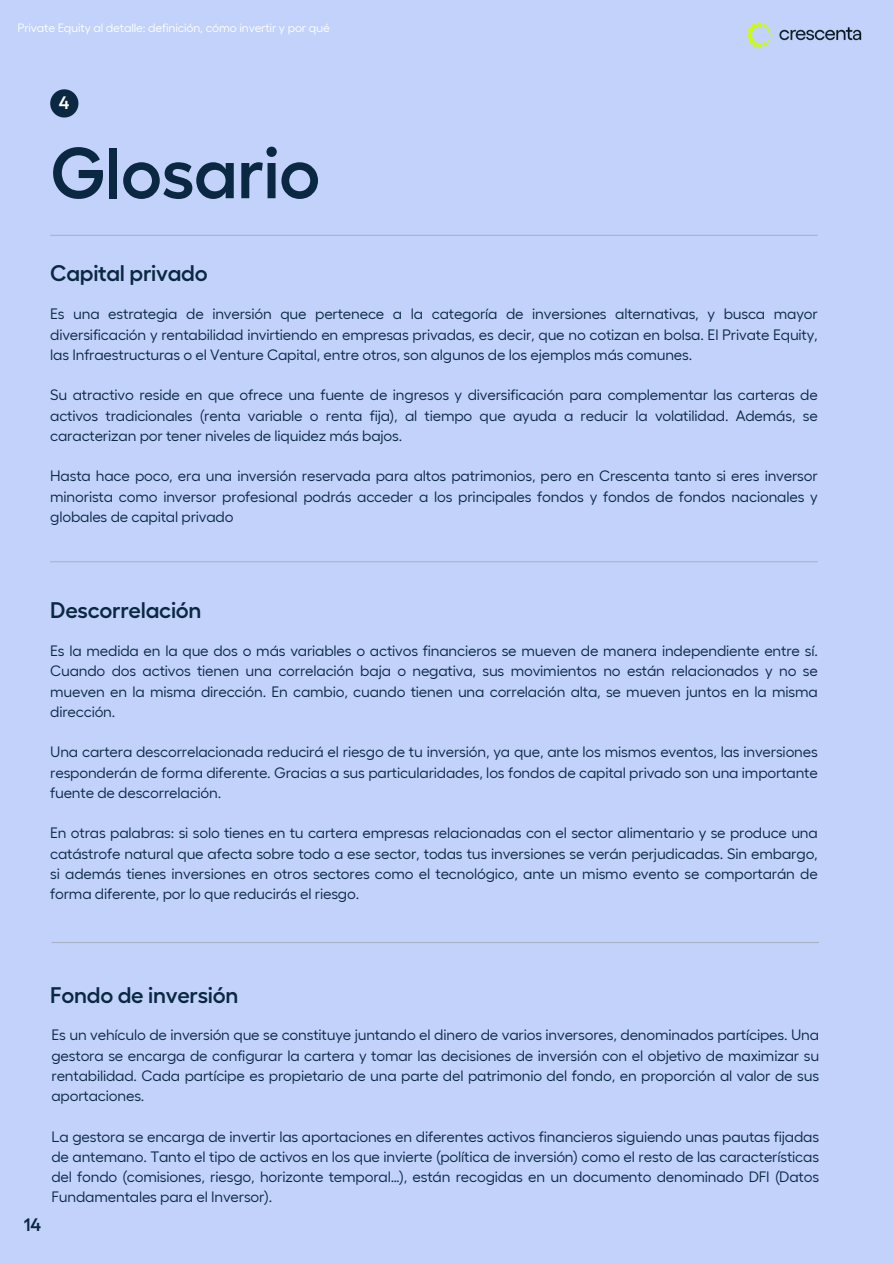
<style>
.page{position:relative;width:894px;height:1264px;background:#fff}
.page>*{position:absolute;margin:0;border:0;box-sizing:border-box;transform-origin:0 0}
.t1{font:600 72px "Fellix";letter-spacing:-.01em;color:#0a2842}
.t2{font:600 22.5px "Fellix";letter-spacing:-.01em;color:#0a2842}
.t3{font:600 18px "Fellix";color:#0a2842}
.t4{font:600 18px "Fellix";color:#fff}
.t5{font:15px/20.2px "Fellix";letter-spacing:-.01em;color:#0a2842;text-align:justify}
.t6{font:12px "Fellix";letter-spacing:-.01em;color:#fff}
</style>
<div class="page">
<div style="left:0;top:0;width:893px;height:1263px;background:#c2d2fb"></div>
<img style="left:746px;top:22px;width:116px;height:26px">
<svg style="left:50px;top:89px;width:28px;height:28px"></svg>
<hr style="left:50px;top:235px;width:767px;height:1px;background:#929292">
<hr style="left:50px;top:561px;width:767px;height:1px;background:#929292">
<hr style="left:51px;top:941px;width:767px;height:2px;background:#929292">
<h3 class="t6" style="left:17px;top:21px;width:314px">Private Equity al detalle: definición, cómo invertir y por qué</h3>
<p class="t4" style="left:59px;top:93px;width:12px">4</p>
<p class="t1" style="left:50px;top:132px;width:271px">Glosario</p>
<p class="t2" style="left:50px;top:260px;width:159px">Capital privado</p>
<p class="t5" style="left:50px;top:304px;width:769px">Es una estrategia de inversión que pertenece a la categoría de inversiones alternativas, y busca mayor diversificación y rentabilidad invirtiendo en empresas privadas, es decir, que no cotizan en bolsa. El Private Equity, las Infraestructuras o el Venture Capital, entre otros, son algunos de los ejemplos más comunes.</p>
<p class="t5" style="left:50px;top:385px;width:769px">Su atractivo reside en que ofrece una fuente de ingresos y diversificación para complementar las carteras de activos tradicionales (renta variable o renta fija), al tiempo que ayuda a reducir la volatilidad. Además, se caracterizan por tener niveles de liquidez más bajos.</p>
<h1 class="t5" style="left:50px;top:466px;width:769px">Hasta hace poco, era una inversión reservada para altos patrimonios, pero en Crescenta tanto si eres inversor minorista como inversor profesional podrás acceder a los principales fondos y fondos de fondos nacionales y globales de capital privado</h1>
<p class="t2" style="left:50px;top:597px;width:153px">Descorrelación</p>
<h2 class="t5" style="left:50px;top:640px;width:769px">Es la medida en la que dos o más variables o activos financieros se mueven de manera independiente entre sí.<br>Cuando dos activos tienen una correlación baja o negativa, sus movimientos no están relacionados y no se mueven en la misma dirección. En cambio, cuando tienen una correlación alta, se mueven juntos en la misma dirección.</h2>
<h3 class="t5" style="left:50px;top:741px;width:769px">Una cartera descorrelacionada reducirá el riesgo de tu inversión, ya que, ante los mismos eventos, las inversiones responderán de forma diferente. Gracias a sus particularidades, los fondos de capital privado son una importante fuente de descorrelación.</h3>
<h3 class="t5" style="left:50px;top:822px;width:769px">En otras palabras: si solo tienes en tu cartera empresas relacionadas con el sector alimentario y se produce una catástrofe natural que afecta sobre todo a ese sector, todas tus inversiones se verán perjudicadas. Sin embargo, si además tienes inversiones en otros sectores como el tecnológico, ante un mismo evento se comportarán de forma diferente, por lo que reducirás el riesgo.</h3>
<h3 class="t3" style="left:24px;top:1213px;width:19px">14</h3>
<p class="t2" style="left:50px;top:981px;width:190px">Fondo de inversión</p>
<h2 class="t5" style="left:51px;top:1024px;width:769px">Es un vehículo de inversión que se constituye juntando el dinero de varios inversores, denominados partícipes. Una gestora se encarga de configurar la cartera y tomar las decisiones de inversión con el objetivo de maximizar su rentabilidad. Cada partícipe es propietario de una parte del patrimonio del fondo, en proporción al valor de sus aportaciones.</h2>
<h3 class="t5" style="left:51px;top:1126px;width:769px">La gestora se encarga de invertir las aportaciones en diferentes activos financieros siguiendo unas pautas fijadas de antemano. Tanto el tipo de activos en los que invierte (política de inversión) como el resto de las características del fondo (comisiones, riesgo, horizonte temporal…), están recogidas en un documento denominado DFI (Datos Fundamentales para el Inversor).</h3>
</div>
